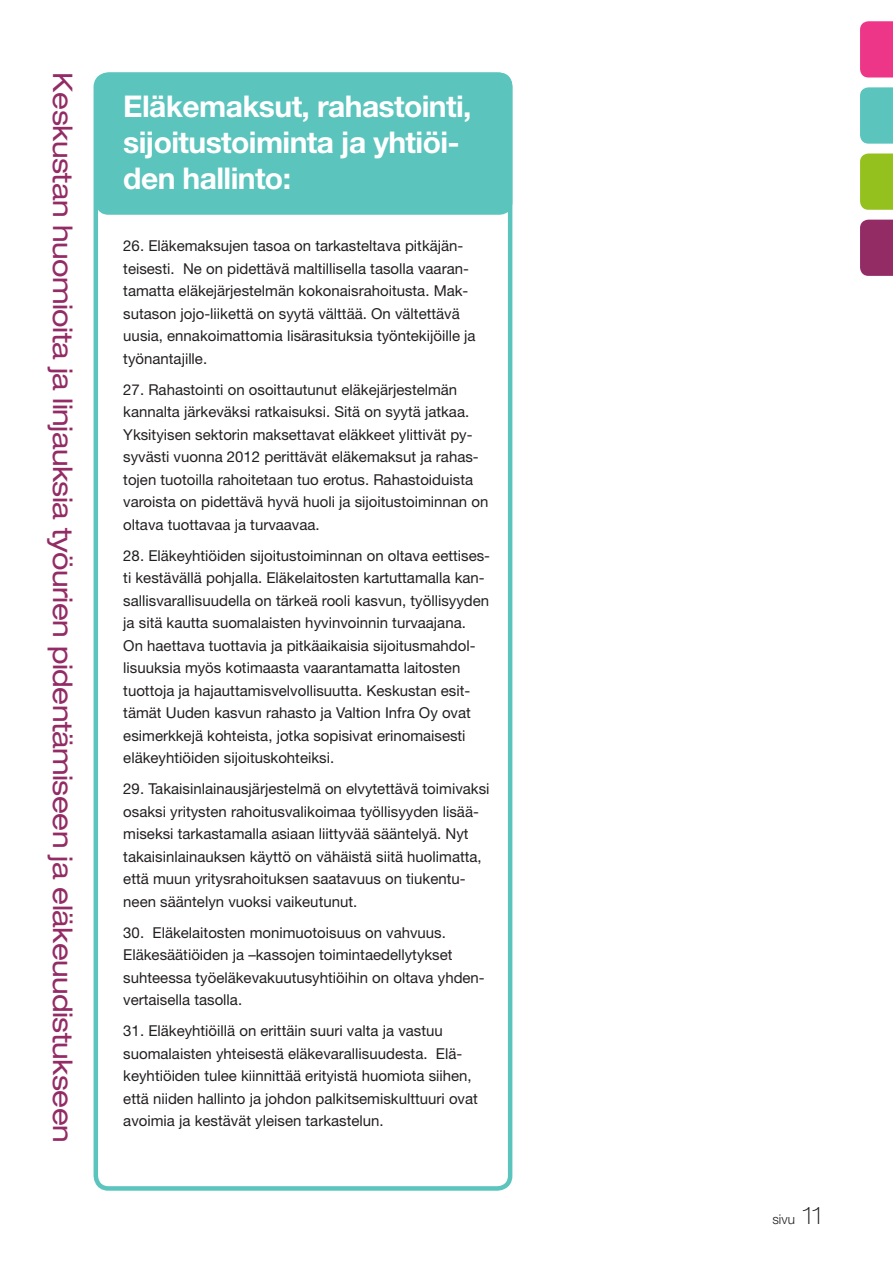
<style>
.page{position:relative;width:893px;height:1263px;background:#fff}
.page>*{position:absolute;margin:0;border:0;box-sizing:border-box;transform-origin:0 0}
.t1{font:700 30px/36px "Helvetica Neue LT Pro";letter-spacing:-.02em;color:#fff}
.t2{font:expanded 27px "Helvetica Neue LT Pro";letter-spacing:-.02em;color:#932b65}
.t3{font:15px/22.5px "Helvetica Neue LT Pro";color:#231f20}
.t4{font:300 13.5px "Helvetica Neue LT Pro";color:#231f20}
.s1{font-weight:100;font-stretch:expanded;font-size:24px}
</style>
<div class="page">
<svg style="left:860px;top:21px;width:33px;height:57px;background:#ee3c8c"></svg>
<div style="left:860px;top:87px;width:33px;height:57px;background:#5ac4bd"></div>
<div style="left:860px;top:220px;width:33px;height:56px;background:#932b65"></div>
<svg style="left:860px;top:153px;width:33px;height:57px;background:#98c225"></svg>
<div style="left:94px;top:72px;width:418px;height:1119px;border:4px solid #5ac4bd;border-radius:13px"></div>
<div style="left:96px;top:73px;width:416px;height:142px;background:#5ac4bd;border-radius:13px"></div>
<p class="t2" style="left:80px;top:72px;width:1072px;rotate:90deg">Keskustan huomioita ja linjauksia työurien pidentämiseen ja eläkeuudistukseen</p>
<p class="t1" style="left:123px;top:88px;width:350px">Eläkemaksut, rahastointi, sijoitustoiminta ja yhtiöi&shy;den hallinto:</p>
<p class="t3" style="left:123px;top:234px;width:354px">26. Eläkemaksujen tasoa on tarkasteltava pitkäjän&shy;teisesti. Ne on pidettävä maltillisella tasolla vaaran&shy;tamatta eläkejärjestelmän kokonaisrahoitusta. Mak&shy;sutason jojo-liikettä on syytä välttää. On vältettävä uusia, ennakoimattomia lisärasituksia työntekijöille ja työnantajille.</p>
<p class="t3" style="left:123px;top:378px;width:367px">27. Rahastointi on osoittautunut eläkejärjestelmän kannalta järkeväksi ratkaisuksi. Sitä on syytä jatkaa.<br>Yksityisen sektorin maksettavat eläkkeet ylittivät py&shy;syvästi vuonna 2012 perittävät eläkemaksut ja rahas&shy;tojen tuotoilla rahoitetaan tuo erotus. Rahastoiduista varoista on pidettävä hyvä huoli ja sijoitustoiminnan on oltava tuottavaa ja turvaavaa.</p>
<p class="t3" style="left:123px;top:544px;width:368px">28. Eläkeyhtiöiden sijoitustoiminnan on oltava eettises&shy;ti kestävällä pohjalla. Eläkelaitosten kartuttamalla kan&shy;sallisvarallisuudella on tärkeä rooli kasvun, työllisyyden ja sitä kautta suomalaisten hyvinvoinnin turvaajana.<br>On haettava tuottavia ja pitkäaikaisia sijoitusmahdol&shy;lisuuksia myös kotimaasta vaarantamatta laitosten tuottoja ja hajauttamisvelvollisuutta. Keskustan esit&shy;tämät Uuden kasvun rahasto ja Valtion Infra Oy ovat esimerkkejä kohteista, jotka sopisivat erinomaisesti eläkeyhtiöiden sijoituskohteiksi.</p>
<p class="t3" style="left:123px;top:777px;width:368px">29. Takaisinlainausjärjestelmä on elvytettävä toimivaksi osaksi yritysten rahoitusvalikoimaa työllisyyden lisää&shy;miseksi tarkastamalla asiaan liittyvää sääntelyä. Nyt takaisinlainauksen käyttö on vähäistä siitä huolimatta, että muun yritysrahoituksen saatavuus on tiukentu&shy;neen sääntelyn vuoksi vaikeutunut.</p>
<p class="t3" style="left:123px;top:921px;width:363px">30. Eläkelaitosten monimuotoisuus on vahvuus.<br>Eläkesäätiöiden ja –kassojen toimintaedellytykset suhteessa työeläkevakuutusyhtiöihin on oltava yhden&shy;vertaisella tasolla.</p>
<p class="t3" style="left:123px;top:1019px;width:356px">31. Eläkeyhtiöillä on erittäin suuri valta ja vastuu suomalaisten yhteisestä eläkevarallisuudesta. Elä&shy;keyhtiöiden tulee kiinnittää erityistä huomiota siihen, että niiden hallinto ja johdon palkitsemiskulttuuri ovat avoimia ja kestävät yleisen tarkastelun.</p>
<p class="t4" style="left:772px;top:1210px;width:51px">sivu <span class="s1">11</span></p>
</div>
